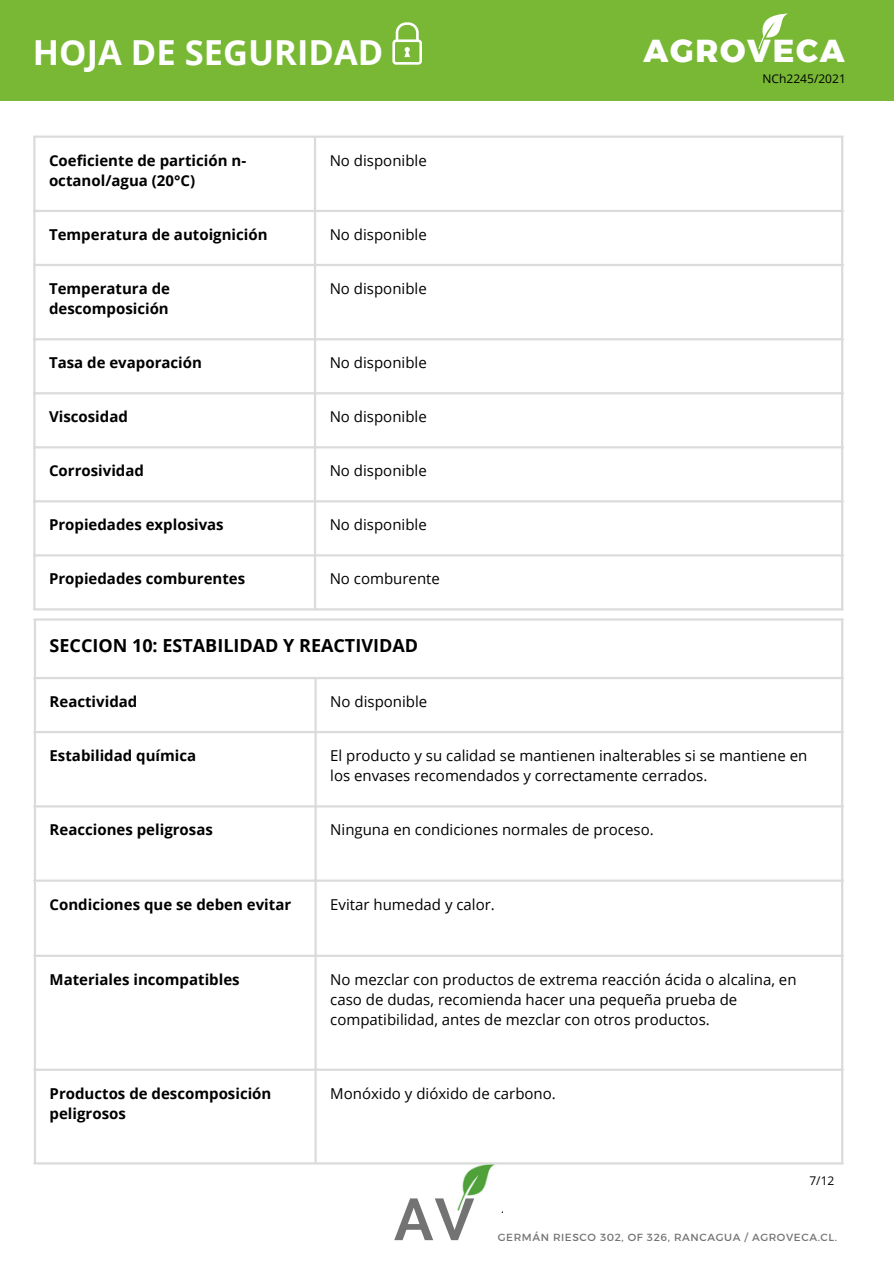
<style>
.page{position:relative;width:894px;height:1264px;background:#fff}
.page>*{position:absolute;margin:0;border:0;box-sizing:border-box;transform-origin:0 0}
.t1{font:700 58.8px "Raleway";color:#737373}
.t2{font:700 34.5px "Open Sans";color:#fff}
.t3{font:700 31.65px "Kief Montaser Extra";letter-spacing:.055em;color:#fff}
.t4{font:700 18px "Open Sans";color:#000}
.t5{font:15px/20.2px "Open Sans";color:#000}
.t6{font:700 15px/20.2px "Open Sans";color:#000}
.t7{font:12px "Open Sans";color:#000}
.t8{font:10.5px "Kief Montaser Regular";letter-spacing:.055em;color:#737373}
</style>
<div class="page">
<hr style="left:33px;top:138px;width:2px;height:470px;background:#dbdbdb">
<hr style="left:314px;top:138px;width:2px;height:470px;background:#dbdbdb">
<hr style="left:840px;top:138px;width:3px;height:470px;background:#dbdbdb">
<hr style="left:33px;top:135px;width:810px;height:3px;background:#dbdbdb">
<hr style="left:33px;top:210px;width:810px;height:2px;background:#dbdbdb">
<hr style="left:33px;top:264px;width:810px;height:2px;background:#dbdbdb">
<hr style="left:33px;top:338px;width:810px;height:2px;background:#dbdbdb">
<hr style="left:33px;top:392px;width:810px;height:2px;background:#dbdbdb">
<hr style="left:33px;top:446px;width:810px;height:2px;background:#dbdbdb">
<hr style="left:33px;top:500px;width:810px;height:2px;background:#dbdbdb">
<hr style="left:33px;top:554px;width:810px;height:2px;background:#dbdbdb">
<hr style="left:33px;top:608px;width:810px;height:2px;background:#dbdbdb">
<div style="left:0;top:0;width:893px;height:101px;background:#78b834"></div>
<img style="left:441px;top:1164px;width:61px;height:47px">
<svg style="left:758px;top:13px;width:30px;height:36px"></svg>
<svg style="left:392px;top:22px;width:29px;height:43px"></svg>
<hr style="left:34px;top:620px;width:2px;height:542px;background:#dbdbdb">
<hr style="left:314px;top:679px;width:2px;height:483px;background:#dbdbdb">
<hr style="left:840px;top:620px;width:3px;height:542px;background:#dbdbdb">
<hr style="left:34px;top:618px;width:809px;height:2px;background:#dbdbdb">
<hr style="left:34px;top:677px;width:809px;height:2px;background:#dbdbdb">
<hr style="left:34px;top:731px;width:809px;height:2px;background:#dbdbdb">
<hr style="left:34px;top:805px;width:809px;height:2px;background:#dbdbdb">
<hr style="left:34px;top:879px;width:809px;height:2px;background:#dbdbdb">
<hr style="left:34px;top:954px;width:809px;height:2px;background:#dbdbdb">
<hr style="left:34px;top:1068px;width:809px;height:2px;background:#dbdbdb">
<hr style="left:34px;top:1162px;width:809px;height:2px;background:#dbdbdb">
<p class="t2" style="left:33px;top:29px;width:352px">HOJA DE SEGURIDAD</p>
<h2 class="t6" style="left:49px;top:150px;width:199px">Coeficiente de partición n&shy;octanol/agua (20°C)</h2>
<p class="t5" style="left:329px;top:150px;width:99px">No disponible</p>
<h2 class="t6" style="left:49px;top:224px;width:220px">Temperatura de autoignición</h2>
<h3 class="t5" style="left:329px;top:224px;width:99px">No disponible</h3>
<p class="t6" style="left:49px;top:278px;width:122px">Temperatura de</p>
<p class="t6" style="left:49px;top:298px;width:121px">descomposición</p>
<p class="t5" style="left:329px;top:278px;width:99px">No disponible</p>
<p class="t6" style="left:49px;top:352px;width:154px">Tasa de evaporación</p>
<p class="t5" style="left:329px;top:352px;width:99px">No disponible</p>
<p class="t6" style="left:49px;top:406px;width:80px">Viscosidad</p>
<p class="t5" style="left:329px;top:406px;width:99px">No disponible</p>
<p class="t6" style="left:49px;top:460px;width:96px">Corrosividad</p>
<p class="t5" style="left:329px;top:460px;width:99px">No disponible</p>
<p class="t6" style="left:49px;top:514px;width:176px">Propiedades explosivas</p>
<p class="t5" style="left:329px;top:514px;width:99px">No disponible</p>
<p class="t6" style="left:49px;top:568px;width:198px">Propiedades comburentes</p>
<p class="t5" style="left:329px;top:568px;width:112px">No comburente</p>
<p class="t4" style="left:50px;top:632px;width:370px">SECCION 10: ESTABILIDAD Y REACTIVIDAD</p>
<p class="t3" style="left:643px;top:32px;width:202px">AGROVECA</p>
<p class="t7" style="left:762px;top:70px;width:85px">NCh2245/2021</p>
<p class="t6" style="left:50px;top:691px;width:89px">Reactividad</p>
<p class="t5" style="left:330px;top:691px;width:99px">No disponible</p>
<p class="t6" style="left:50px;top:745px;width:148px">Estabilidad química</p>
<p class="t5" style="left:330px;top:745px;width:478px">El producto y su calidad se mantienen inalterables si se mantiene en los envases recomendados y correctamente cerrados.</p>
<p class="t6" style="left:50px;top:819px;width:165px">Reacciones peligrosas</p>
<p class="t5" style="left:330px;top:819px;width:325px">Ninguna en condiciones normales de proceso.</p>
<p class="t6" style="left:50px;top:893px;width:243px">Condiciones que se deben evitar</p>
<p class="t5" style="left:330px;top:893px;width:166px">Evitar humedad y calor.</p>
<p class="t6" style="left:50px;top:968px;width:191px">Materiales incompatibles</p>
<p class="t5" style="left:330px;top:968px;width:467px">No mezclar con productos de extrema reacción ácida o alcalina, en caso de dudas, recomienda hacer una pequeña prueba de compatibilidad, antes de mezclar con otros productos.</p>
<h1 class="t6" style="left:50px;top:1082px;width:223px">Productos de descomposición peligrosos</h1>
<h3 class="t5" style="left:330px;top:1082px;width:227px">Monóxido y dióxido de carbono.</h3>
<p class="t7" style="left:809px;top:1172px;width:26px">7/12</p>
<p class="t1" style="left:394px;top:1184px;width:82px">AV</p>
<p class="t8" style="left:497px;top:1231px;width:340px">GERMÁN RIESCO 302, OF 326, RANCAGUA / AGROVECA.CL.</p>
</div>
